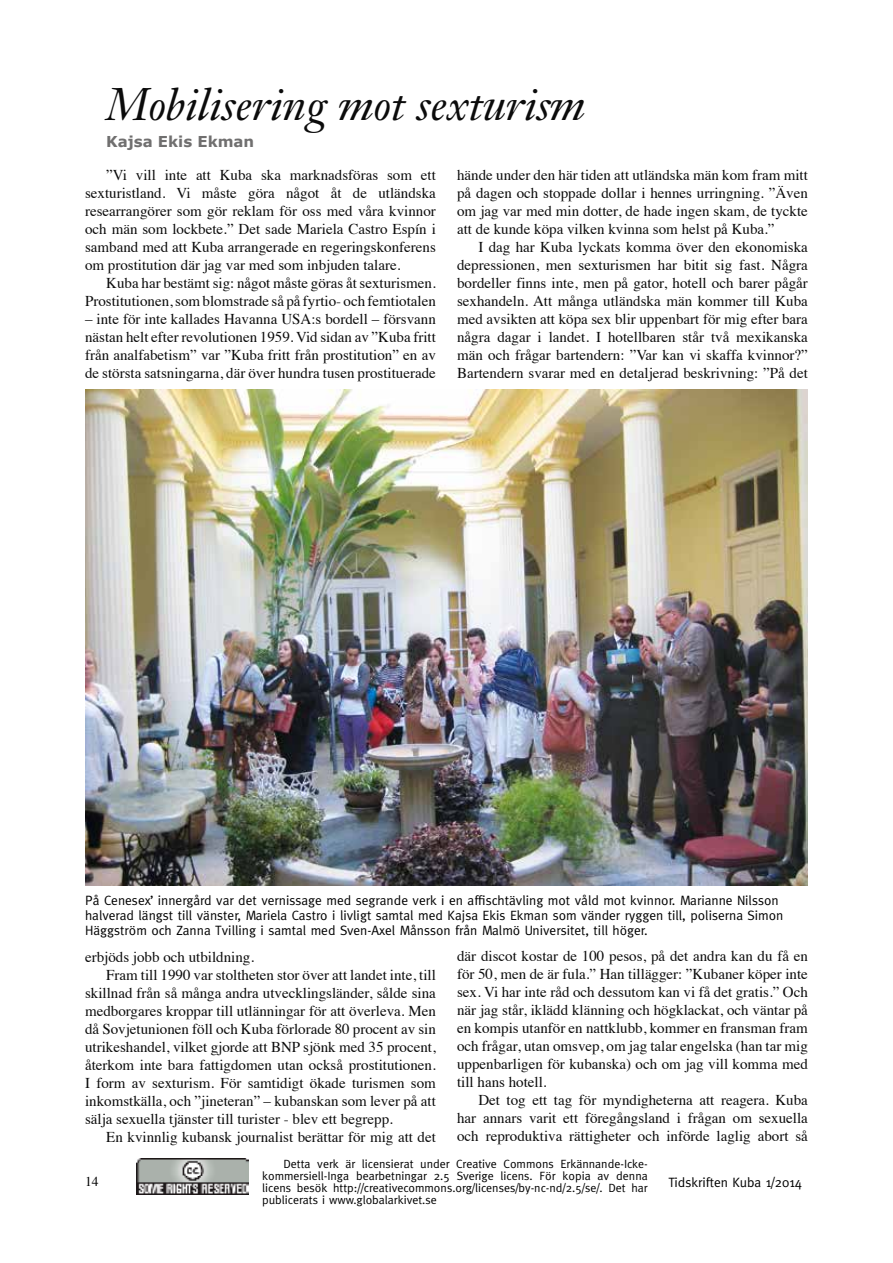
<style>
.page{position:relative;width:893px;height:1263px;background:#fff}
.page>*{position:absolute;margin:0;border:0;box-sizing:border-box;transform-origin:0 0}
.t1{font:italic 45px "Janson Text";color:#0b0b0b}
.t2{font:15px/18px "Times";color:#0b0b0b;text-align:justify}
.t3{font:700 15px "Verdana";color:#706f6f}
.t4{font:13.5px/15px "Meta";color:#000}
.t5{font:13.5px "Times";color:#000}
.t6{font:12px/12px "Meta";color:#000;text-align:justify}
</style>
<div class="page">
<img style="left:136px;top:1159px;width:113px;height:36px">
<img style="left:85px;top:390px;width:723px;height:496px">
<h1 class="t1" style="left:106px;top:76px;width:481px">Mobilisering mot sexturism</h1>
<p class="t3" style="left:106px;top:132px;width:150px">Kajsa Ekis Ekman</p>
<p class="t2" style="left:85px;top:165px;width:352px;text-indent:21px">”Vi vill inte att Kuba ska marknadsföras som ett sexturistland. Vi måste göra något åt de utländska researrangörer som gör reklam för oss med våra kvinnor och män som lockbete.” Det sade Mariela Castro Espín i samband med att Kuba arrangerade en regeringskonferens om prostitution där jag var med som inbjuden talare.</p>
<p class="t2" style="left:85px;top:273px;width:352px;text-align:right">Kuba har bestämt sig: något måste göras åt sexturismen.<br>Prostitutionen, som blomstrade så på fyrtio- och femtiotalen</p>
<p class="t2" style="left:85px;top:309px;width:352px">– inte för inte kallades Havanna USA:s bordell – försvann nästan helt efter revolutionen 1959. Vid sidan av ”Kuba fritt från analfabetism” var ”Kuba fritt från prostitution” en av de största satsningarna, där över hundra tusen prostituerade</p>
<p class="t2" style="left:457px;top:165px;width:352px">hände under den här tiden att utländska män kom fram mitt på dagen och stoppade dollar i hennes urringning. ”Även om jag var med min dotter, de hade ingen skam, de tyckte att de kunde köpa vilken kvinna som helst på Kuba.”</p>
<p class="t2" style="left:457px;top:237px;width:352px;text-indent:21px">I dag har Kuba lyckats komma över den ekonomiska depressionen, men sexturismen har bitit sig fast. Några bordeller finns inte, men på gator, hotell och barer pågår sexhandeln. Att många utländska män kommer till Kuba med avsikten att köpa sex blir uppenbart för mig efter bara några dagar i landet. I hotellbaren står två mexikanska män och frågar bartendern: ”Var kan vi skaffa kvinnor?” Bartendern svarar med en detaljerad beskrivning: ”På det</p>
<p class="t4" style="left:85px;top:893px;width:700px">På Cenesex’ innergård var det vernissage med segrande verk i en affischtävling mot våld mot kvinnor. Marianne Nilsson halverad längst till vänster, Mariela Castro i livligt samtal med Kajsa Ekis Ekman som vänder ryggen till, poliserna Simon<br>Häggström och Zanna Tvilling i samtal med Sven-Axel Månsson från Malmö Universitet, till höger.</p>
<p class="t2" style="left:85px;top:947px;width:171px">erbjöds jobb och utbildning.</p>
<p class="t2" style="left:106px;top:965px;width:331px">Fram till 1990 var stoltheten stor över att landet inte, till</p>
<p class="t2" style="left:85px;top:983px;width:352px">skillnad från så många andra utvecklingsländer, sålde sina</p>
<p class="t2" style="left:85px;top:1001px;width:352px">medborgares kroppar till utlänningar för att överleva. Men</p>
<p class="t2" style="left:85px;top:1019px;width:352px">då Sovjetunionen föll och Kuba förlorade 80 procent av sin</p>
<p class="t2" style="left:85px;top:1037px;width:352px">utrikeshandel, vilket gjorde att BNP sjönk med 35 procent,</p>
<p class="t2" style="left:85px;top:1055px;width:352px">återkom inte bara fattigdomen utan också prostitutionen.</p>
<p class="t2" style="left:85px;top:1073px;width:352px">I form av sexturism. För samtidigt ökade turismen som</p>
<p class="t2" style="left:85px;top:1091px;width:352px">inkomstkälla, och ”jineteran” – kubanskan som lever på att</p>
<p class="t2" style="left:85px;top:1109px;width:309px">sälja sexuella tjänster till turister - blev ett begrepp.</p>
<p class="t2" style="left:106px;top:1127px;width:331px">En kvinnlig kubansk journalist berättar för mig att det</p>
<p class="t2" style="left:457px;top:946px;width:352px">där discot kostar de 100 pesos, på det andra kan du få en för 50, men de är fula.” Han tillägger: ”Kubaner köper inte sex. Vi har inte råd och dessutom kan vi få det gratis.” Och när jag står, iklädd klänning och högklackat, och väntar på en kompis utanför en nattklubb, kommer en fransman fram och frågar, utan omsvep, om jag talar engelska (han tar mig uppenbarligen för kubanska) och om jag vill komma med till hans hotell.</p>
<p class="t2" style="left:457px;top:1090px;width:352px;text-indent:21px">Det tog ett tag för myndigheterna att reagera. Kuba har annars varit ett föregångsland i frågan om sexuella och reproduktiva rättigheter och införde laglig abort så</p>
<p class="t6" style="left:262px;top:1158px;width:387px;text-indent:21px">Detta verk är licensierat under Creative Commons Erkännande-Icke&shy;kommersiell-Inga bearbetningar 2.5 Sverige licens. För kopia av denna licens besök http://creativecommons.org/licenses/by-nc-nd/2.5/se/. Det har publicerats i www.globalarkivet.se</p>
<p class="t5" style="left:85px;top:1169px;width:15px">14</p>
<p class="t4" style="left:668px;top:1175px;width:135px">Tidskriften Kuba 1/2014</p>
</div>
